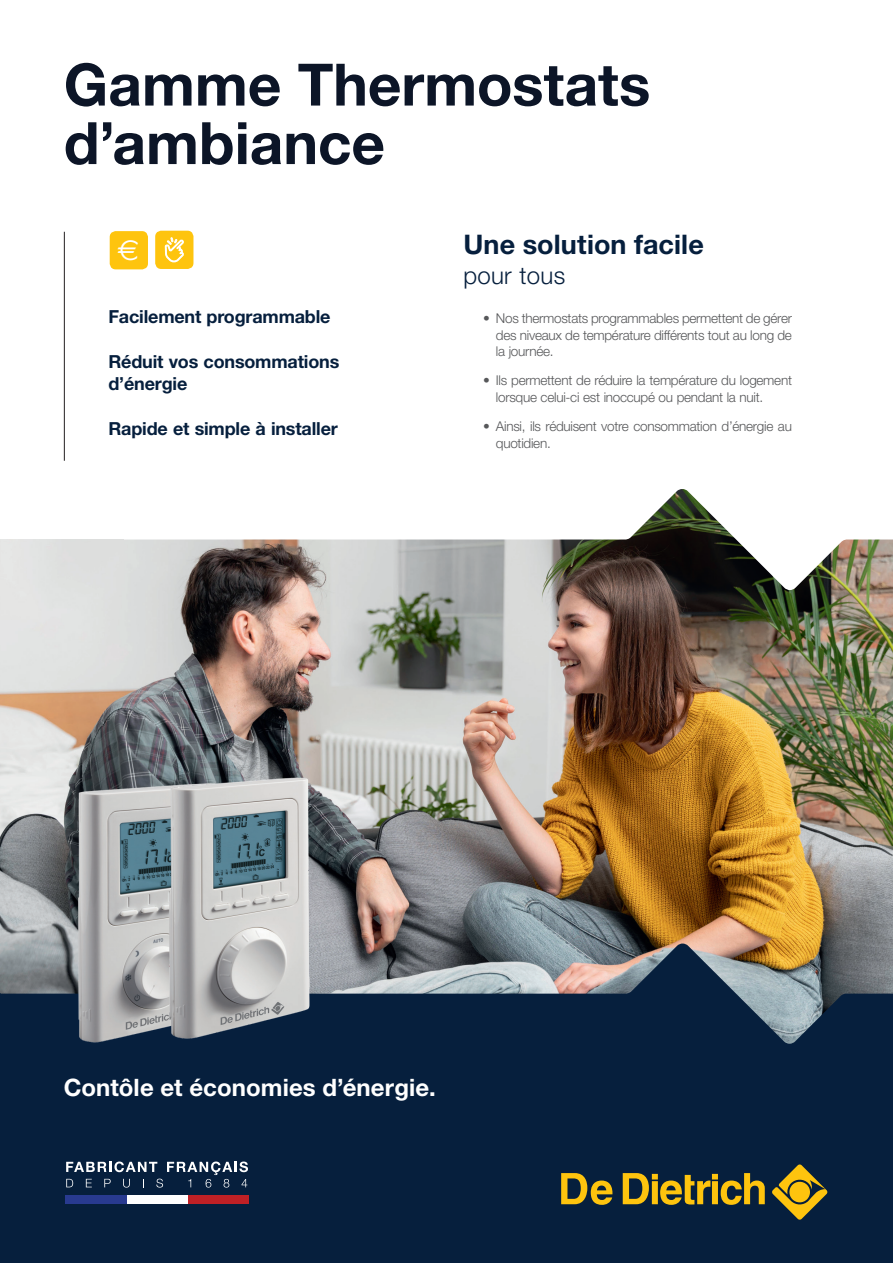
<style>
.page{position:relative;width:893px;height:1263px;background:#fff}
.page>*{position:absolute;margin:0;border:0;box-sizing:border-box;transform-origin:0 0}
.t1{font:700 58.5px/58.5px "Helvetica Neue LT Std";color:#0c1527}
.t2{font:28.95px "Euro Sans Std";color:#fff}
.t3{font:700 27px "Helvetica Neue LT Std";letter-spacing:.005em;color:#061f3d}
.t4{font:700 24px "Helvetica Neue LT Std";letter-spacing:.005em;color:#fff}
.t5{font:300 24px "Helvetica Neue LT Std";letter-spacing:.01em;color:#061f3d}
.t6{font:700 18px/22.5px "Helvetica Neue LT Std";letter-spacing:-.01em;color:#061f3d}
.t7{font:300 13.5px/16.5px "Helvetica Neue LT Std";letter-spacing:-.02em;color:#57585a}
</style>
<div class="page">
<img style="left:0;top:539px;width:893px;height:404px">
<svg style="left:1px;top:943px;width:892px;height:320px;background:#182e48"></svg>
<svg style="left:772px;top:1164px;width:56px;height:56px;background:#726728"></svg>
<svg style="left:561px;top:1173px;width:51px;height:32px;background:#837225"></svg>
<svg style="left:623px;top:1173px;width:142px;height:32px;background:#7e6e26"></svg>
<svg style="left:0;top:943px;width:1px;height:320px"></svg>
<div style="left:65px;top:1195px;width:62px;height:8px;background:#283a90"></div>
<div style="left:188px;top:1195px;width:61px;height:8px;background:#bf2025"></div>
<div style="left:127px;top:1195px;width:61px;height:8px;background:#fff"></div>
<svg style="left:66px;top:1161px;width:182px;height:26px;background:#374b63"></svg>
<svg style="left:125px;top:489px;width:768px;height:101px"></svg>
<div style="left:0;top:359px;width:133px;height:180px;background:#fff"></div>
<hr style="left:64px;top:232px;width:1px;height:229px;background:#231f20">
<img style="left:74px;top:779px;width:89px;height:267px">
<div style="left:155px;top:231px;width:38px;height:38px;background:#fec40e;border-radius:6px"></div>
<svg style="left:165px;top:238px;width:19px;height:25px"></svg>
<img style="left:163px;top:773px;width:153px;height:273px">
<div style="left:110px;top:231px;width:38px;height:38px;background:#fec40e;border-radius:6px"></div>
<h1 class="t1" style="left:64px;top:54px;width:588px">Gamme Thermostats d’ambiance</h1>
<h2 class="t2" style="left:117px;top:233px;width:23px">€</h2>
<h3 class="t6" style="left:108px;top:305px;width:224px">Facilement programmable</h3>
<h3 class="t6" style="left:108px;top:350px;width:232px">Réduit vos consommations d’énergie</h3>
<h3 class="t6" style="left:108px;top:417px;width:231px">Rapide et simple à installer</h3>
<h3 class="t3" style="left:463px;top:228px;width:242px">Une solution facile</h3>
<h3 class="t5" style="left:463px;top:261px;width:103px">pour tous</h3>
<p class="t7" style="left:496px;top:310px;width:298px;text-align:justify;text-indent:-13px">• Nos thermostats programmables permettent de gérer des niveaux de température différents tout au long de la journée.</p>
<p class="t7" style="left:496px;top:372px;width:298px;text-indent:-13px">• Ils permettent de réduire la température du logement lorsque celui-ci est inoccupé ou pendant la nuit.</p>
<p class="t7" style="left:496px;top:418px;width:297px;text-indent:-13px">• Ainsi, ils réduisent votre consommation d’énergie au quotidien.</p>
<h3 class="t4" style="left:64px;top:1072px;width:374px">Contôle et économies d’énergie.</h3>
</div>
